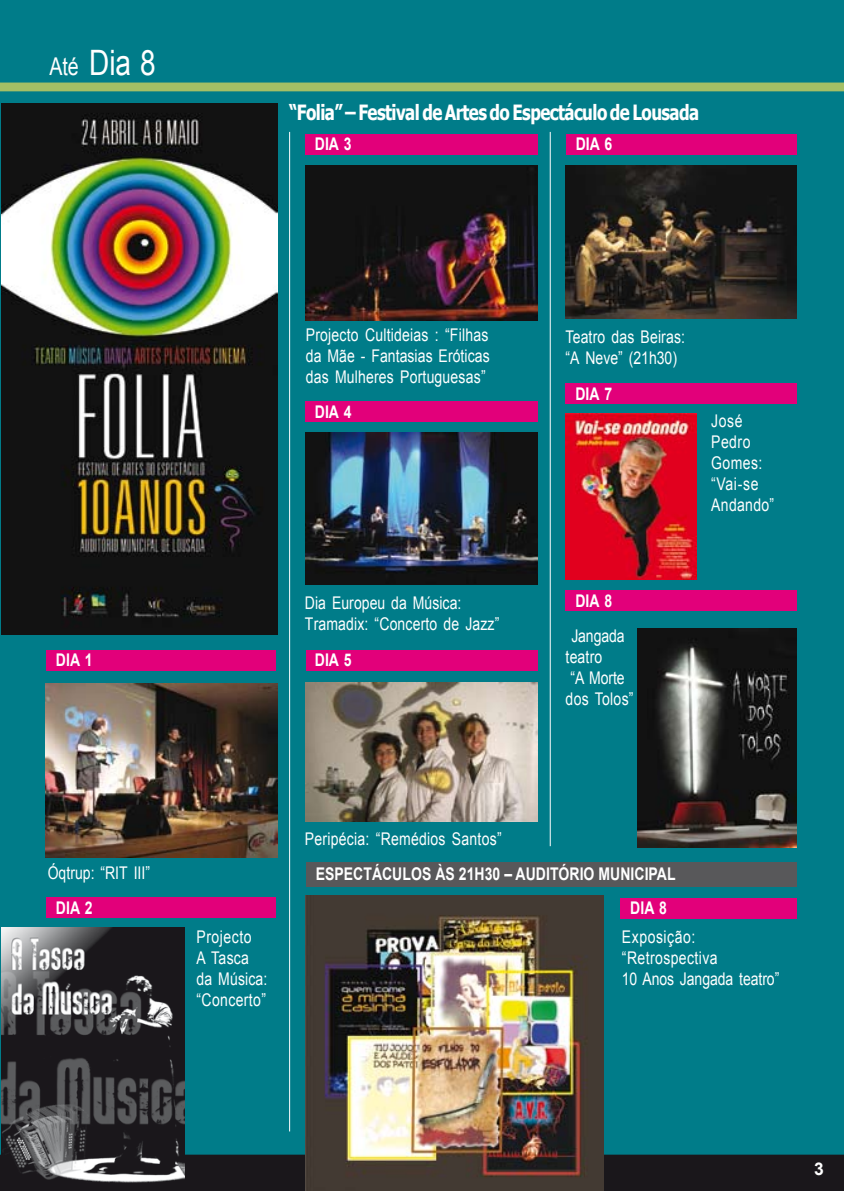
<style>
.page{position:relative;width:844px;height:1191px;background:#fff}
.page>*{position:absolute;margin:0;border:0;box-sizing:border-box;transform-origin:0 0}
.t1{font:35px "Arial";color:#fff;scale:.8 1}
.t2{font:700 21px "Tahoma";letter-spacing:-.035em;color:#fff;scale:.8 1}
.t3{font:17.5px/21px "Arial";letter-spacing:.01em;color:#fff;scale:.8 1}
.t4{font:17.5px/21px "Arial";letter-spacing:.03em;color:#fff;scale:.8 1}
.t5{font:700 17.5px/34.3px "Arial";letter-spacing:.005em;color:#fff;scale:.8 1}
.t6{font:700 17.5px "Arial";letter-spacing:.005em;color:#fff}
.s1{font-size:24.5px}
</style>
<div class="page">
<div style="left:0;top:0;width:843px;height:1154px;background:#007c89"></div>
<div style="left:0;top:1154px;width:844px;height:37px;background:#1a171b"></div>
<div style="left:306px;top:862px;width:490px;height:25px;background:#58585a"></div>
<div style="left:0;top:83px;width:843px;height:8px;background:#a4bf65"></div>
<img style="left:1px;top:103px;width:277px;height:531px">
<div style="left:46px;top:650px;width:230px;height:20px;background:#e2007a"></div>
<img style="left:46px;top:683px;width:232px;height:174px">
<div style="left:46px;top:897px;width:230px;height:21px;background:#e2007a"></div>
<img style="left:1px;top:928px;width:184px;height:262px">
<div style="left:305px;top:134px;width:232px;height:20px;background:#e2007a"></div>
<img style="left:306px;top:166px;width:231px;height:154px">
<div style="left:305px;top:401px;width:232px;height:21px;background:#e2007a"></div>
<img style="left:306px;top:433px;width:231px;height:151px">
<div style="left:306px;top:650px;width:231px;height:20px;background:#e2007a"></div>
<img style="left:306px;top:682px;width:231px;height:139px">
<div style="left:565px;top:134px;width:231px;height:20px;background:#e2007a"></div>
<img style="left:565px;top:165px;width:231px;height:154px">
<div style="left:565px;top:383px;width:231px;height:21px;background:#e2007a"></div>
<div style="left:565px;top:590px;width:231px;height:21px;background:#e2007a"></div>
<img style="left:637px;top:629px;width:158px;height:218px">
<div style="left:620px;top:898px;width:176px;height:20px;background:#e2007a"></div>
<img style="left:565px;top:413px;width:131px;height:166px">
<hr style="left:549px;top:132px;width:1px;height:714px;background:#fff">
<hr style="left:289px;top:132px;width:1px;height:999px;background:#fff">
<img style="left:306px;top:895px;width:297px;height:296px">
<h1 class="t1" style="left:49px;top:40px;width:134px"><span class="s1">Até</span> Dia 8</h1>
<p class="t2" style="left:289px;top:98px;width:514px">“Folia” – Festival de Artes do Espectáculo de Lousada</p>
<p class="t5" style="left:315px;top:128px;width:47px">DIA 3</p>
<p class="t5" style="left:575px;top:128px;width:47px">DIA 6</p>
<p class="t5" style="left:56px;top:643px;width:47px">DIA 1</p>
<p class="t3" style="left:306px;top:324px;width:231px;text-align:justify">Projecto Cultideias : “Filhas da Mãe - Fantasias Eróticas das Mulheres Portuguesas”</p>
<p class="t5" style="left:315px;top:395px;width:47px">DIA 4</p>
<p class="t3" style="left:305px;top:593px;width:244px">Dia Europeu da Música:<br>Tramadix: “Concerto de Jazz”</p>
<p class="t5" style="left:315px;top:643px;width:47px">DIA 5</p>
<p class="t3" style="left:565px;top:326px;width:151px">Teatro das Beiras: “A Neve” (21h30)</p>
<p class="t5" style="left:575px;top:377px;width:47px">DIA 7</p>
<p class="t4" style="left:711px;top:410px;width:80px">José<br>Pedro<br>Gomes: “Vai-se<br>Andando”</p>
<p class="t5" style="left:575px;top:584px;width:47px">DIA 8</p>
<p class="t3" style="left:565px;top:625px;width:87px;text-indent:6px">Jangada teatro<br>“A Morte dos Tolos”</p>
<p class="t3" style="left:48px;top:862px;width:129px">Óqtrup: “RIT III”</p>
<p class="t5" style="left:56px;top:891px;width:47px">DIA 2</p>
<p class="t3" style="left:196px;top:927px;width:90px">Projecto<br>A Tasca da Música: “Concerto”</p>
<p class="t3" style="left:305px;top:828px;width:247px">Peripécia: “Remédios Santos”</p>
<p class="t5" style="left:630px;top:857px;width:58px;text-indent:-314px">ESPECTÁCULOS ÀS 21H30 – AUDITÓRIO MUNICIPAL<br>DIA 8</p>
<p class="t4" style="left:621px;top:927px;width:198px">Exposição: “Retrospectiva<br>10 Anos Jangada teatro”</p>
<p class="t6" style="left:814px;top:1156px;width:11px">3</p>
</div>
